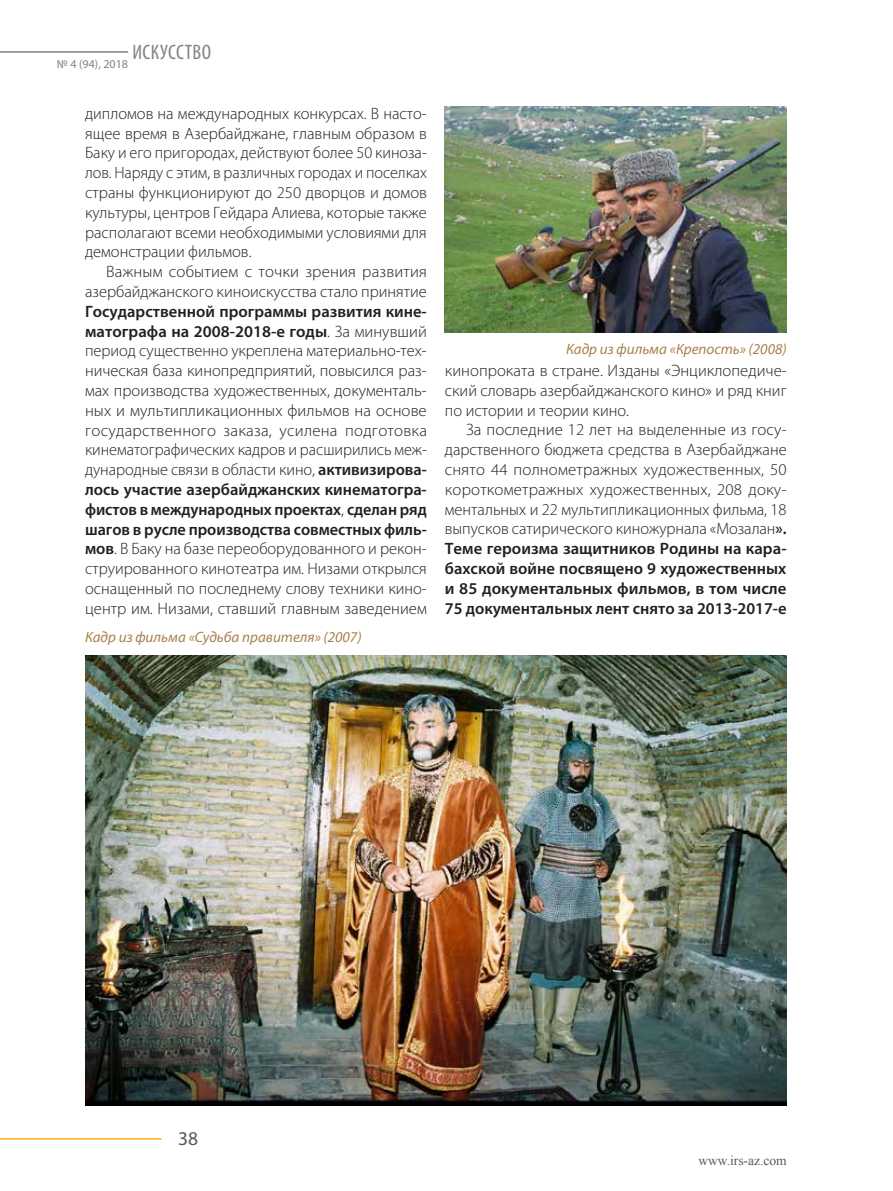
<style>
.page{position:relative;width:893px;height:1191px;background:#fff}
.page>*{position:absolute;margin:0;border:0;box-sizing:border-box;transform-origin:0 0}
.t1{font:condensed 21px "Myriad Pro";letter-spacing:.02em;color:#808285}
.t2{font:19.5px "Myriad Pro";color:#58595b}
.t3{font:300 16.5px/19.8px "Myriad Pro";color:#231f20;text-align:justify}
.t4{font:italic 15px "Myriad Pro";color:#a9814c}
.t5{font:13.5px "Times New Roman";color:#58595b}
.t6{font:12px "Myriad Pro";color:#808285}
.s1{font-weight:600}
</style>
<div class="page">
<hr style="left:0;top:51px;width:128px;height:2px;background:#808285">
<hr style="left:0;top:1138px;width:162px;height:1px;background:#fcaf17">
<img style="left:85px;top:656px;width:702px;height:450px">
<img style="left:445px;top:106px;width:342px;height:226px">
<p class="t1" style="left:132px;top:39px;width:80px">ИСКУССТВО</p>
<p class="t6" style="left:57px;top:56px;width:73px">№ 4 (94), 2018</p>
<p class="t3" style="left:85px;top:104px;width:343px">дипломов на международных конкурсах. В насто&shy;ящее время в Азербайджане, главным образом в Баку и его пригородах, действуют более 50 киноза&shy;лов. Наряду с этим, в различных городах и поселках страны функционируют до 250 дворцов и домов культуры, центров Гейдара Алиева, которые также располагают всеми необходимыми условиями для демонстрации фильмов.</p>
<p class="t3" style="left:85px;top:262px;width:343px;text-align:right">Важным событием с точки зрения развития азербайджанского киноискусства стало принятие</p>
<p class="t3" style="left:85px;top:302px;width:344px"><span class="s1">Государственной программы развития кине&shy;матографа на 2008-2018-е годы</span>. За минувший период существенно укреплена материально-тех&shy;ническая база кинопредприятий, повысился раз&shy;мах производства художественных, документаль&shy;ных и мультипликационных фильмов на основе государственного заказа, усилена подготовка кинематографических кадров и расширились меж&shy;дународные связи в области кино, <span class="s1">активизирова&shy;лось участие азербайджанских кинематогра&shy;фистов в международных проектах</span>, <span class="s1">сделан ряд шагов в русле производства совместных филь&shy;мов</span>. В Баку на базе переоборудованного и рекон&shy;струированного кинотеатра им. Низами открылся оснащенный по последнему слову техники кино&shy;центр им. Низами, ставший главным заведением</p>
<p class="t4" style="left:85px;top:628px;width:278px">Кадр из фильма «Судьба правителя» (2007)</p>
<p class="t4" style="left:566px;top:339px;width:222px">Кадр из фильма «Крепость» (2008)</p>
<p class="t3" style="left:445px;top:361px;width:343px">кинопроката в стране. Изданы «Энциклопедиче&shy;ский словарь азербайджанского кино» и ряд книг по истории и теории кино.</p>
<p class="t3" style="left:445px;top:420px;width:343px;text-indent:21px">За последние 12 лет на выделенные из госу&shy;дарственного бюджета средства в Азербайджане снято 44 полнометражных художественных, 50 короткометражных художественных, 208 доку&shy;ментальных и 22 мультипликационных фильма, 18 выпусков сатирического киножурнала «Мозалан<span class="s1">».<br>Теме героизма защитников Родины на кара&shy;бахской войне посвящено 9 художественных и 85 документальных фильмов, в том числе 75 документальных лент снято за 2013-2017-е</span></p>
<p class="t2" style="left:178px;top:1126px;width:22px">38</p>
<p class="t5" style="left:698px;top:1151px;width:90px">www.irs-az.com</p>
</div>
